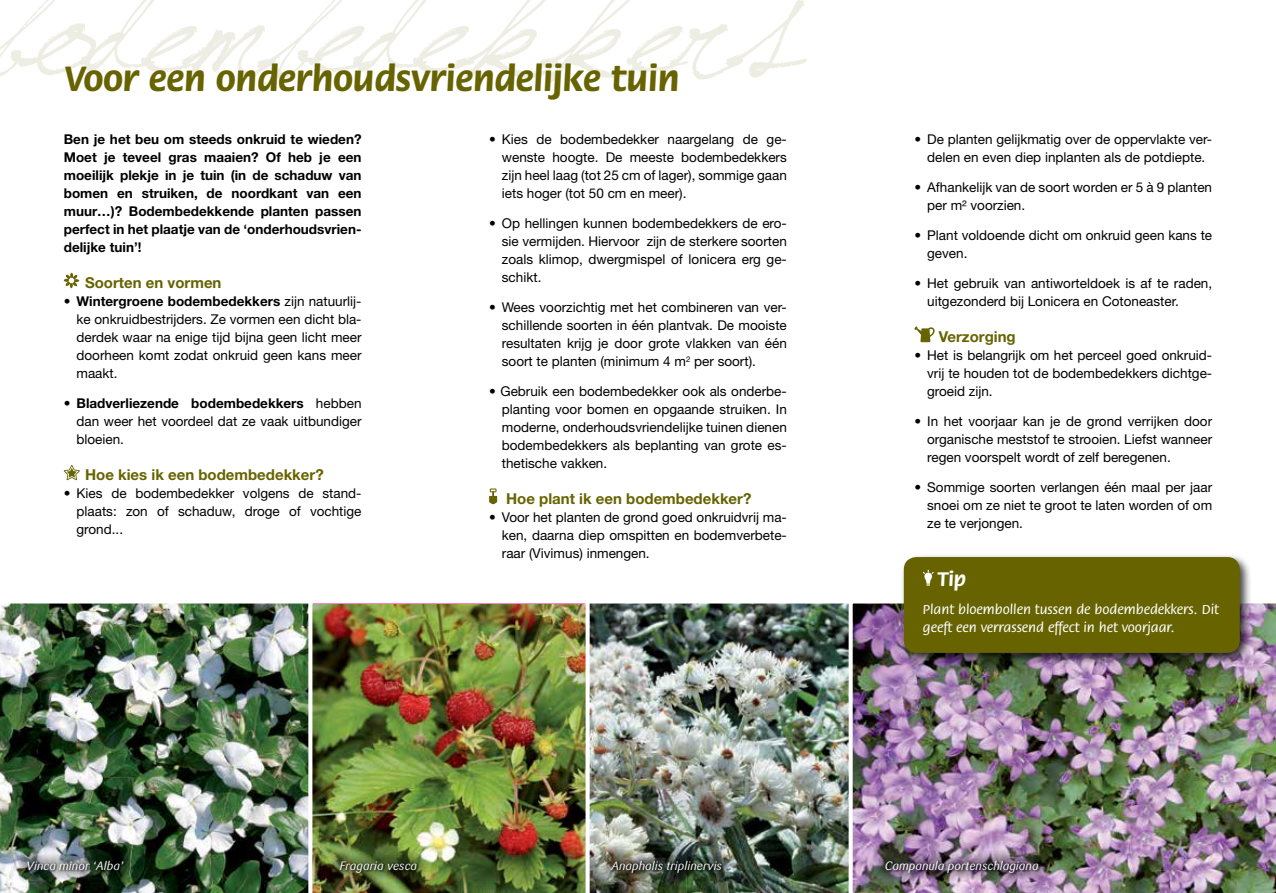
<style>
.page{position:relative;width:1276px;height:893px;background:#fff}
.page>*{position:absolute;margin:0;border:0;box-sizing:border-box;transform-origin:0 0}
.t1{font:189.9px "Jellyka Saint Andrews Queen";letter-spacing:-.05em;color:#676300}
.t2{font:700 37.5px "Flora Std";color:#676300}
.t3{font:700 21px "Flora Std";color:#fff}
.t4{font:700 15px "Helvetica Neue LT Std";color:#676300}
.t5{font:500 14.25px/18px "Flora Std";color:#fff}
.t6{font:13.5px/18px "Helvetica Neue LT Std";color:#000;text-align:justify}
.t7{font:700 13.5px/18px "Helvetica Neue LT Std";color:#000;text-align:justify}
.t8{font:italic 12px "Sari";color:#fff}
.s1{font-weight:300}
.s2{font-weight:700}
</style>
<div class="page">
<img style="left:0;top:603px;width:308px;height:290px">
<img style="left:589px;top:603px;width:259px;height:290px">
<img style="left:308px;top:603px;width:278px;height:290px">
<img style="left:848px;top:603px;width:428px;height:290px">
<svg style="left:64px;top:273px;width:15px;height:15px"></svg>
<svg style="left:64px;top:465px;width:16px;height:15px"></svg>
<svg style="left:489px;top:488px;width:8px;height:16px"></svg>
<svg style="left:914px;top:326px;width:21px;height:16px"></svg>
<div style="left:900px;top:553px;width:352px;height:112px;background:#000;opacity:.75"></div>
<div style="left:904px;top:557px;width:335px;height:96px;background:#676300;border-radius:12px"></div>
<svg style="left:923px;top:570px;width:10px;height:16px"></svg>
<div style="left:329px;top:851px;width:98px;height:32px;background:#000;opacity:.75"></div>
<div style="left:600px;top:850px;width:131px;height:33px;background:#000;opacity:.75"></div>
<div style="left:17px;top:850px;width:117px;height:30px;background:#000;opacity:.75"></div>
<div style="left:875px;top:850px;width:173px;height:33px;background:#000;opacity:.75"></div>
<h1 class="t1" style="left:-26px;top:-105px;width:828px">bodembedekkers</h1>
<h2 class="t2" style="left:64px;top:59px;width:617px">Voor een onderhoudsvriendelijke tuin</h2>
<p class="t7" style="left:64px;top:130px;width:299px">Ben je het beu om steeds onkruid te wieden?<br>Moet je teveel gras maaien? Of heb je een moeilijk plekje in je tuin (in de schaduw van bomen en struiken, de noordkant van een muur…)? Bodembedekkende planten passen perfect in het plaatje van de ‘onderhoudsvrien&shy;delijke tuin’!</p>
<p class="t4" style="left:85px;top:274px;width:138px">Soorten en vormen</p>
<p class="t6" style="left:77px;top:292px;width:286px;text-indent:-13px"><span class="s1">•</span> <span class="s2">Wintergroene bodembedekkers</span> zijn natuurlij&shy;ke onkruidbestrijders. Ze vormen een dicht bla&shy;derdek waar na enige tijd bijna geen licht meer doorheen komt zodat onkruid geen kans meer maakt.</p>
<p class="t6" style="left:77px;top:394px;width:286px;text-indent:-13px"><span class="s1">•</span> <span class="s2">Bladverliezende bodembedekkers</span> hebben dan weer het voordeel dat ze vaak uitbundiger bloeien.</p>
<p class="t4" style="left:85px;top:466px;width:240px">Hoe kies ik een bodembedekker?</p>
<p class="t6" style="left:77px;top:484px;width:286px;text-indent:-13px">• Kies de bodembedekker volgens de stand&shy;plaats: zon of schaduw, droge of vochtige grond...</p>
<p class="t6" style="left:502px;top:130px;width:286px;text-indent:-13px"><span class="s1">•</span> Kies de bodembedekker naargelang de ge&shy;wenste hoogte. De meeste bodembedekkers zijn heel laag (tot 25 cm of lager), sommige gaan iets hoger (tot 50 cm en meer).</p>
<p class="t6" style="left:502px;top:214px;width:286px;text-indent:-13px"><span class="s1">•</span> Op hellingen kunnen bodembedekkers de ero&shy;sie vermijden. Hiervoor zijn de sterkere soorten zoals klimop, dwergmispel of lonicera erg ge&shy;schikt.</p>
<p class="t6" style="left:502px;top:298px;width:286px;text-indent:-13px"><span class="s1">•</span> Wees voorzichtig met het combineren van ver&shy;schillende soorten in één plantvak. De mooiste resultaten krijg je door grote vlakken van één soort te planten (minimum 4 m<sup>2</sup> per soort).</p>
<p class="t6" style="left:502px;top:382px;width:286px;text-indent:-13px"><span class="s1">•</span> Gebruik een bodembedekker ook als onderbe&shy;planting voor bomen en opgaande struiken. In moderne, onderhoudsvriendelijke tuinen dienen bodembedekkers als beplanting van grote es&shy;thetische vakken.</p>
<p class="t4" style="left:506px;top:490px;width:247px">Hoe plant ik een bodembedekker?</p>
<p class="t6" style="left:502px;top:508px;width:286px;text-indent:-13px"><span class="s1">•</span> Voor het planten de grond goed onkruidvrij ma&shy;ken, daarna diep omspitten en bodemverbete&shy;raar (Vivimus) inmengen.</p>
<p class="t6" style="left:914px;top:130px;width:299px;text-align:center"><span class="s1">•</span> De planten gelijkmatig over de oppervlakte ver&shy;delen en even diep inplanten als de potdiepte.</p>
<p class="t6" style="left:927px;top:178px;width:286px;text-indent:-13px"><span class="s1">•</span> Afhankelijk van de soort worden er 5 à 9 planten per m² voorzien.</p>
<p class="t6" style="left:927px;top:226px;width:286px;text-indent:-13px"><span class="s1">•</span> Plant voldoende dicht om onkruid geen kans te geven.</p>
<p class="t6" style="left:927px;top:274px;width:286px;text-indent:-13px"><span class="s1">•</span> Het gebruik van antiworteldoek is af te raden, uitgezonderd bij Lonicera en Cotoneaster.</p>
<p class="t4" style="left:939px;top:328px;width:78px">Verzorging</p>
<p class="t6" style="left:927px;top:346px;width:286px;text-indent:-13px"><span class="s1">•</span> Het is belangrijk om het perceel goed onkruid&shy;vrij te houden tot de bodembedekkers dichtge&shy;groeid zijn.</p>
<p class="t6" style="left:927px;top:412px;width:286px;text-indent:-13px"><span class="s1">•</span> In het voorjaar kan je de grond verrijken door organische meststof te strooien. Liefst wanneer regen voorspelt wordt of zelf beregenen.</p>
<p class="t6" style="left:927px;top:478px;width:286px;text-indent:-13px"><span class="s1">•</span> Sommige soorten verlangen één maal per jaar snoei om ze niet te groot te laten worden of om ze te verjongen.</p>
<h3 class="t3" style="left:937px;top:567px;width:30px">Tip</h3>
<p class="t5" style="left:923px;top:601px;width:297px">Plant bloembollen tussen de bodembedekkers. Dit geeft een verrassend effect in het voorjaar.</p>
<p class="t8" style="left:27px;top:858px;width:98px">Vinca minor ‘Alba’</p>
<p class="t8" style="left:340px;top:858px;width:79px">Fragaria vesca</p>
<p class="t8" style="left:611px;top:858px;width:112px">Anaphalis triplinervis</p>
<p class="t8" style="left:885px;top:858px;width:155px">Campanula portenschlagiana</p>
</div>
